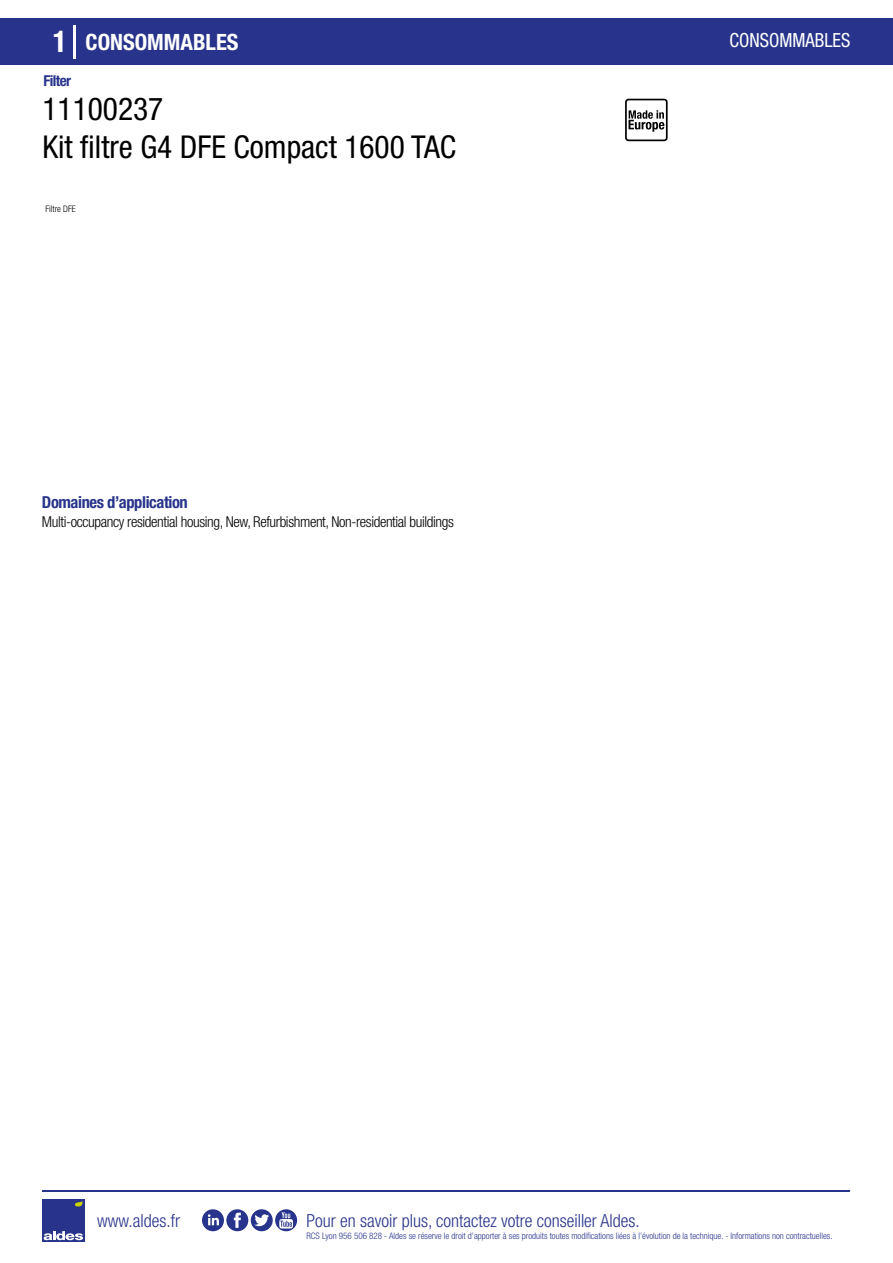
<style>
.page{position:relative;width:893px;height:1263px;background:#fff}
.page>*{position:absolute;margin:0;border:0;box-sizing:border-box;transform-origin:0 0}
.t1{font:condensed 31.5px/37.8px "Helvetica Neue LT Std";color:#000}
.t2{font:700 condensed 22.5px "Helvetica Neue LT Std";color:#fff}
.t3{font:condensed 19.5px "Helvetica Neue LT Std";color:#fff;scale:.95 1}
.t4{font:300 condensed 18px "Helvetica Neue";color:#28348b}
.t5{font:700 condensed 16.5px "Helvetica Neue LT Std";letter-spacing:-.025em;color:#28348b}
.t6{font:300 condensed 15px "Helvetica Neue LT Std";letter-spacing:-.025em;color:#000}
.t7{font:700 condensed 15px "Helvetica Neue LT Std";letter-spacing:-.035em;color:#28348b}
.t8{font:300 condensed 9px "Helvetica Neue";color:#28348b}
.t9{font:300 condensed 9px "Helvetica Neue";color:#000}
.s1{font-size:30px}
</style>
<div class="page">
<div style="left:1px;top:18px;width:892px;height:46px;background:#28348b"></div>
<svg style="left:625px;top:99px;width:43px;height:42px"></svg>
<hr style="left:74px;top:25px;width:2px;height:33px;background:#fff">
<div style="left:42px;top:1199px;width:42px;height:43px;background:#28348b"></div>
<svg style="left:44px;top:1231px;width:39px;height:9px"></svg>
<svg style="left:75px;top:1201px;width:8px;height:5px"></svg>
<hr style="left:42px;top:1190px;width:808px;height:1px;background:#28348b">
<svg style="left:202px;top:1209px;width:95px;height:22px"></svg>
<h2 class="t2" style="left:53px;top:28px;width:187px"><span class="s1">1</span> CONSOMMABLES</h2>
<h3 class="t3" style="left:730px;top:29px;width:129px">CONSOMMABLES</h3>
<h3 class="t7" style="left:43px;top:71px;width:29px">Filter</h3>
<h1 class="t1" style="left:42px;top:90px;width:415px">11100237<br>Kit filtre G4 DFE Compact 1600 TAC</h1>
<p class="t9" style="left:72px;top:204px;width:6px">S</p>
<p class="t9" style="left:45px;top:204px;width:32px">Filtre DFE</p>
<h3 class="t5" style="left:42px;top:492px;width:147px">Domaines d’application</h3>
<h3 class="t6" style="left:42px;top:513px;width:413px">Multi-occupancy residential housing, New, Refurbishment, Non-residential buildings</h3>
<h3 class="t4" style="left:97px;top:1211px;width:84px">www.aldes.fr</h3>
<h3 class="t4" style="left:306px;top:1211px;width:335px">Pour en savoir plus, contactez votre conseiller Aldes.</h3>
<p class="t8" style="left:306px;top:1230px;width:528px">RCS Lyon 956 506 828 - Aldes se réserve le droit d’apporter à ses produits toutes modifications liées à l’évolution de la technique. - Informations non contractuelles.</p>
</div>
